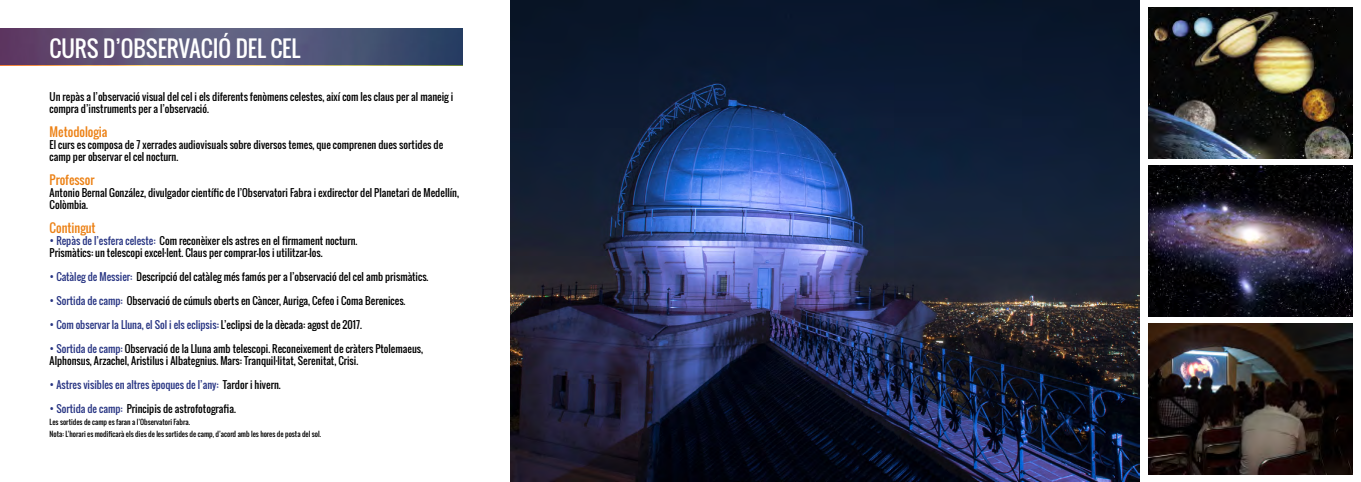
<style>
.page{position:relative;width:1361px;height:482px;background:#fff}
.page>*{position:absolute;margin:0;border:0;box-sizing:border-box;transform-origin:0 0}
.t1{font:22px "Oswald";color:#fff}
.t2{font:12px "Oswald";color:#ec8115}
.t3{font:10px/12px "Oswald";color:#000}
.t4{font:10px "Oswald";color:#283583}
.t5{font:7px/12px "Oswald";color:#000}
.s1{color:#283583}
.s2{color:#000}
</style>
<div class="page">
<img style="left:0;top:28px;width:463px;height:37px">
<img style="left:510px;top:0;width:629px;height:482px">
<img style="left:1149px;top:8px;width:204px;height:150px">
<img style="left:1149px;top:324px;width:204px;height:150px">
<img style="left:1149px;top:166px;width:204px;height:150px">
<h1 class="t1" style="left:50px;top:32px;width:252px">CURS D’OBSERVACIÓ DEL CEL</h1>
<p class="t3" style="left:50px;top:90px;width:405px">Un repàs a l’observació visual del cel i els diferents fenòmens celestes, així com les claus per al maneig i compra d’instruments per a l’observació.</p>
<p class="t2" style="left:50px;top:122px;width:59px">Metodologia</p>
<p class="t3" style="left:50px;top:138px;width:395px">El curs es composa de 7 xerrades audiovisuals sobre diversos temes, que comprenen dues sortides de camp per observar el cel nocturn.</p>
<p class="t2" style="left:50px;top:170px;width:46px">Professor</p>
<p class="t3" style="left:50px;top:186px;width:411px">Antonio Bernal González, divulgador científic de l’Observatori Fabra i exdirector del Planetari de Medellín,<br>Colòmbia.</p>
<p class="t2" style="left:50px;top:218px;width:48px">Contingut</p>
<p class="t3" style="left:50px;top:234px;width:309px"><span class="s1">• Repàs de l’esfera celeste:</span> Com reconèixer els astres en el firmament nocturn.<br>Prismàtics: un telescopi excel·lent. Claus per comprar-los i utilitzar-los.</p>
<p class="t3" style="left:50px;top:270px;width:380px"><span class="s1">• Catàleg de Messier:</span> Descripció del catàleg més famós per a l’observació del cel amb prismàtics.</p>
<p class="t3" style="left:50px;top:294px;width:357px"><span class="s1">• Sortida de camp:</span> Observació de cúmuls oberts en Càncer, Auriga, Cefeo i Coma Berenices.</p>
<p class="t4" style="left:50px;top:317px;width:314px">• Com observar la Lluna, el Sol i els eclipsis: <span class="s2">L’eclipsi de la dècada: agost de 2017.</span></p>
<p class="t3" style="left:50px;top:342px;width:375px"><span class="s1">• Sortida de camp:</span> Observació de la Lluna amb telescopi. Reconeixement de cràters Ptolemaeus,<br>Alphonsus, Arzachel, Aristilus i Albategnius. Mars: Tranquil·litat, Serenitat, Crisi.</p>
<p class="t4" style="left:50px;top:377px;width:233px">• Astres visibles en altres èpoques de l’any: <span class="s2">Tardor i hivern.</span></p>
<p class="t3" style="left:50px;top:402px;width:188px"><span class="s1">• Sortida de camp:</span> Principis de astrofotografia.</p>
<p class="t5" style="left:50px;top:415px;width:273px">Les sortides de camp es faran a l’Observatori Fabra.<br>Nota: L’horari es modificarà els dies de les sortides de camp, d’acord amb les hores de posta del sol.</p>
</div>
